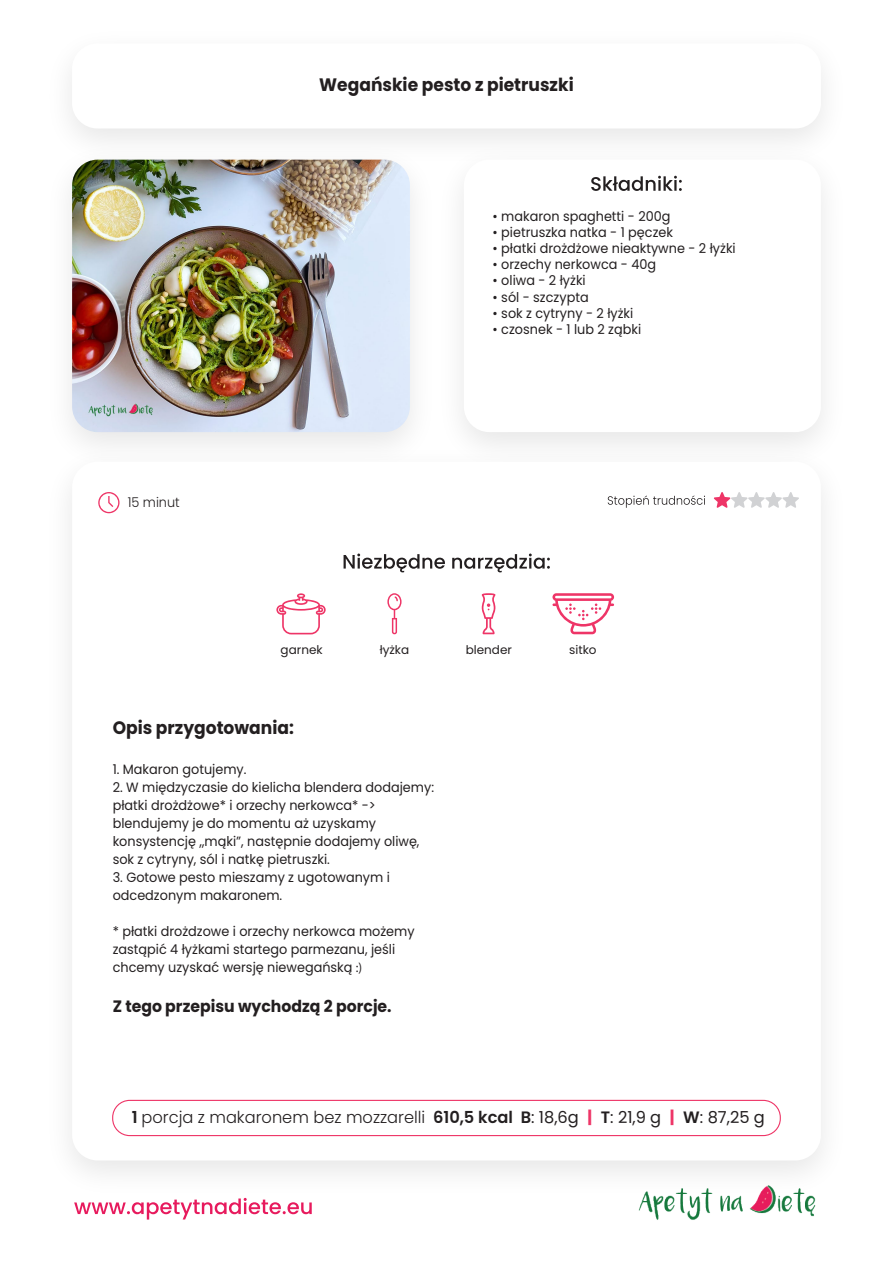
<style>
.page{position:relative;width:893px;height:1263px;background:#fff}
.page>*{position:absolute;margin:0;border:0;box-sizing:border-box;transform-origin:0 0}
.t1{font:700 18px "Poppins";color:#231f20;scale:.95 1}
.t2{font:300 16.5px "Poppins";color:#231f20}
.t3{font:700 16.5px "Poppins";color:#231f20;scale:.95 1}
.t4{font:13.5px/18px "Poppins";color:#231f20;scale:.95 1}
.t5{font:300 13.5px "Poppins";color:#231f20;scale:.95 1}
.t6{font:12px "Poppins";color:#231f20}
.s1{font-family:"Myriad Pro"}
.s2{font-weight:600}
.s3{font-weight:400}
.s4{font-weight:700;color:#ee3567}
</style>
<div class="page">
<div style="left:464px;top:160px;width:357px;height:272px;background:#fff;border-radius:26px"></div>
<svg style="left:591px;top:176px;width:91px;height:15px"></svg>
<img style="left:66px;top:132px;width:382px;height:302px">
<img style="left:72px;top:160px;width:338px;height:272px">
<img style="left:638px;top:1209px;width:176px;height:11px">
<svg style="left:76px;top:1209px;width:236px;height:10px"></svg>
<img style="left:69px;top:434px;width:754px;height:775px">
<div style="left:72px;top:462px;width:749px;height:698px;background:#fff;border-radius:26px"></div>
<svg style="left:344px;top:553px;width:101px;height:19px"></svg>
<svg style="left:452px;top:553px;width:98px;height:19px"></svg>
<svg style="left:98px;top:492px;width:22px;height:21px"></svg>
<svg style="left:714px;top:492px;width:85px;height:16px"></svg>
<svg style="left:608px;top:495px;width:97px;height:13px"></svg>
<div style="left:112px;top:1100px;width:669px;height:36px;border:1px solid #ee3567;border-radius:17px"></div>
<svg style="left:387px;top:593px;width:15px;height:41px"></svg>
<svg style="left:482px;top:593px;width:13px;height:41px"></svg>
<svg style="left:276px;top:593px;width:50px;height:41px"></svg>
<svg style="left:552px;top:593px;width:62px;height:41px"></svg>
<h1 class="t1" style="left:319px;top:74px;width:269px">Wegańskie pesto z pietruszki</h1>
<p class="t5" style="left:128px;top:495px;width:56px">15 minut</p>
<p class="t4" style="left:493px;top:207px;width:189px">• makaron spaghetti - 200g</p>
<p class="t4" style="left:493px;top:223px;width:191px">• pietruszka natka - 1 pęczek</p>
<p class="t4" style="left:493px;top:239px;width:257px">• płatki drożdżowe nieaktywne - 2 łyżki</p>
<p class="t4" style="left:493px;top:256px;width:174px">• orzechy nerkowca - 40g</p>
<p class="t4" style="left:493px;top:272px;width:100px">• oliwa - 2 łyżki</p>
<p class="t4" style="left:493px;top:288px;width:103px">• sól - szczypta</p>
<p class="t4" style="left:493px;top:304px;width:150px">• sok z cytryny - 2 łyżki</p>
<p class="t4" style="left:493px;top:320px;width:158px">• czosnek - 1 lub 2 ząbki</p>
<p class="t6" style="left:281px;top:643px;width:43px">garnek</p>
<p class="t6" style="left:380px;top:643px;width:31px">łyżka</p>
<p class="t6" style="left:466px;top:643px;width:48px">blender</p>
<p class="t6" style="left:569px;top:643px;width:29px">sitko</p>
<h1 class="t1" style="left:113px;top:717px;width:192px">Opis przygotowania:</h1>
<p class="t4" style="left:113px;top:760px;width:142px">1. Makaron gotujemy.</p>
<p class="t4" style="left:113px;top:778px;width:340px">2. W międzyczasie do kielicha blendera dodajemy: płatki drożdżowe* i orzechy nerkowca* -&gt; blendujemy je do momentu aż uzyskamy konsystencję „mąki”, następnie dodajemy oliwę, sok z cytryny, sól i natkę pietruszki.</p>
<p class="t4" style="left:113px;top:868px;width:293px">3. Gotowe pesto mieszamy z ugotowanym i odcedzonym makaronem.</p>
<p class="t4" style="left:113px;top:922px;width:319px">* płatki drożdzowe i orzechy nerkowca możemy zastąpić 4 łyżkami startego parmezanu, jeśli chcemy uzyskać wersję niewegańską <span class="s1">:)</span></p>
<p class="t3" style="left:113px;top:997px;width:295px">Z tego przepisu wychodzą 2 porcje.</p>
<p class="t2" style="left:132px;top:1108px;width:634px"><span class="s2">1</span> porcja z makaronem bez mozzarelli <span class="s2">610,5 kcal B</span><span class="s3">: 18,6g</span> <span class="s4">|</span> <span class="s2">T</span><span class="s3">: 21,9 g</span> <span class="s4">|</span> <span class="s2">W</span><span class="s3">: 87,25 g</span></p>
</div>
